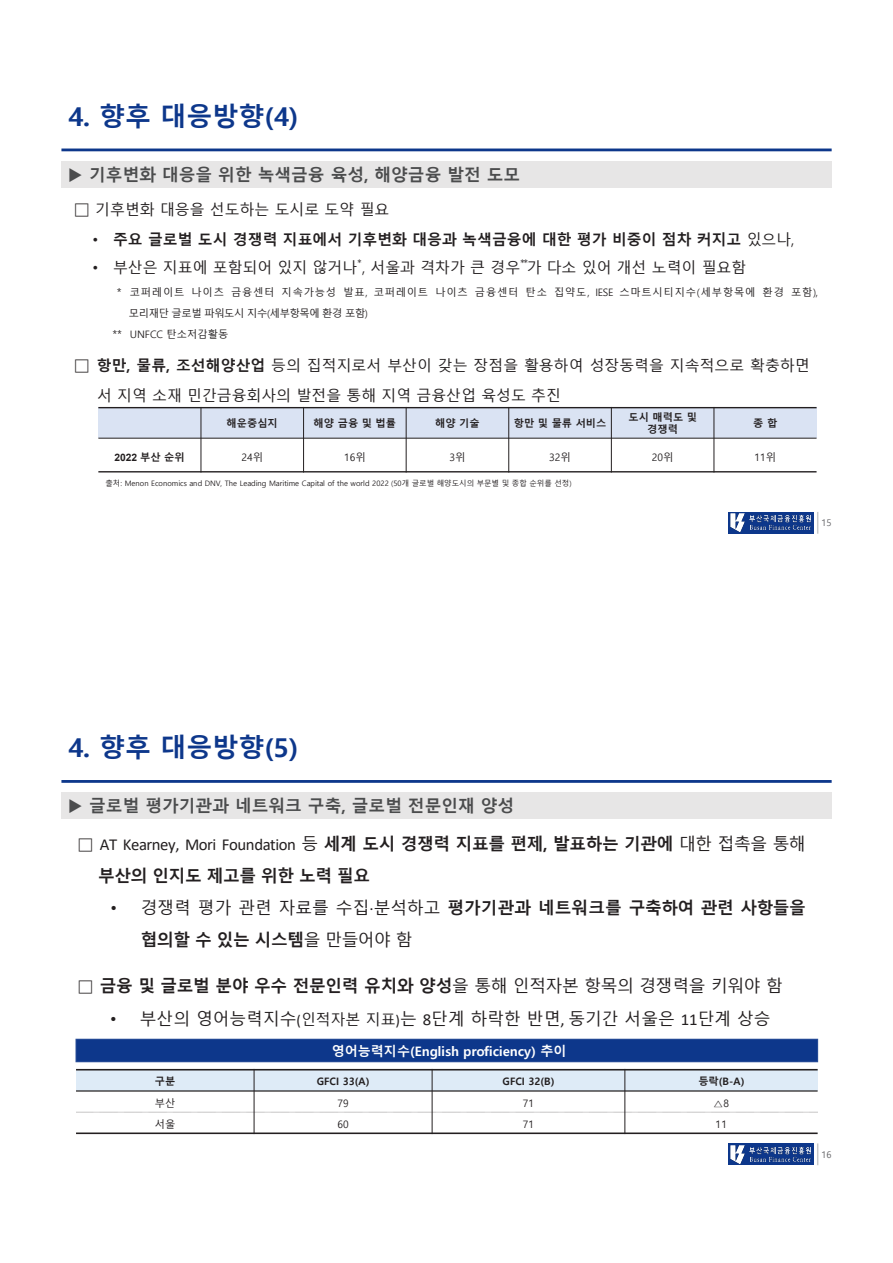
<style>
.page{position:relative;width:893px;height:1263px;background:#fff}
.page>*{position:absolute;margin:0;border:0;box-sizing:border-box;transform-origin:0 0}
.t1{font:700 26.1px "Malgun Gothic";color:#0d378b}
.t2{font:700 16.8px/32.1px "Malgun Gothic";letter-spacing:-.025em;color:#231f20}
.t3{font:700 16.8px "Malgun Gothic";color:#4b4c4d}
.t4{font:16.8px "Malgun Gothic";color:#231f20}
.t5{font:16.8px "Malgun Gothic";letter-spacing:-.02em;color:#231f20}
.t6{font:14.85px/29.4px "Malgun Gothic";color:#231f20}
.t7{font:700 14.85px "Malgun Gothic";color:#231f20}
.t8{font:700 13.05px "Malgun Gothic";color:#fff}
.t9{font:10.2px "Malgun Gothic";letter-spacing:.075em;color:#231f20}
.t10{font:700 10.2px/12.3px "Malgun Gothic";color:#231f20;text-align:center}
.t11{font:10.2px "Malgun Gothic";letter-spacing:.005em;color:#231f20}
.t12{font:10.2px "Malgun Gothic";letter-spacing:-.035em;color:#231f20}
.t13{font:700 10.2px "Arial";color:#231f20}
.t14{font:9.9px "Cambria Math";color:#231f20}
.t15{font:9.3px "Malgun Gothic";color:#636366}
.t16{font:7.5px "Malgun Gothic";color:#231f20}
.s1{font-size:16.8px}
.s2{font-family:"Arial";font-weight:400}
.s3{font-weight:400}
.s4{font-family:"Arial"}
.s5{font-size:11.1px}
.s6{font-weight:700}
.s7{font-family:"Malgun Gothic"}
.s8{font-family:"Calibri";font-weight:400}
.s9{font-family:"Calibri";font-size:14.85px}
.s10{font-size:14.85px}
.s11{font-family:"Calibri"}
</style>
<div class="page">
<hr style="left:61px;top:149px;width:771px;height:2px;background:#0d378b">
<img style="left:728px;top:512px;width:86px;height:22px">
<svg style="left:817px;top:512px;width:1px;height:22px"></svg>
<div style="left:62px;top:161px;width:770px;height:27px;background:#e7e6e6"></div>
<div style="left:98px;top:408px;width:103px;height:30px;background:#dae3f3"></div>
<div style="left:201px;top:408px;width:103px;height:30px;background:#dae3f3"></div>
<div style="left:304px;top:408px;width:102px;height:30px;background:#dae3f3"></div>
<div style="left:406px;top:408px;width:103px;height:30px;background:#dae3f3"></div>
<div style="left:509px;top:408px;width:102px;height:30px;background:#dae3f3"></div>
<div style="left:611px;top:408px;width:103px;height:30px;background:#dae3f3"></div>
<div style="left:714px;top:408px;width:102px;height:30px;background:#dae3f3"></div>
<hr style="left:201px;top:407px;width:1px;height:65px;background:#231f20">
<hr style="left:303px;top:407px;width:1px;height:65px;background:#231f20">
<hr style="left:406px;top:407px;width:1px;height:65px;background:#231f20">
<hr style="left:508px;top:407px;width:1px;height:65px;background:#231f20">
<hr style="left:611px;top:407px;width:1px;height:65px;background:#231f20">
<hr style="left:714px;top:407px;width:1px;height:65px;background:#231f20">
<hr style="left:98px;top:438px;width:718px;height:1px;background:#231f20">
<hr style="left:98px;top:407px;width:718px;height:1px;background:#231f20">
<hr style="left:98px;top:471px;width:718px;height:1px;background:#231f20">
<hr style="left:61px;top:780px;width:771px;height:3px;background:#0d378b">
<img style="left:728px;top:1143px;width:86px;height:22px">
<svg style="left:817px;top:1143px;width:1px;height:22px"></svg>
<div style="left:62px;top:792px;width:770px;height:27px;background:#e7e6e6"></div>
<div style="left:76px;top:1070px;width:178px;height:21px;background:#deebf7"></div>
<div style="left:254px;top:1070px;width:178px;height:21px;background:#deebf7"></div>
<div style="left:432px;top:1070px;width:193px;height:21px;background:#deebf7"></div>
<div style="left:625px;top:1070px;width:193px;height:21px;background:#deebf7"></div>
<hr style="left:254px;top:1069px;width:1px;height:65px;background:#231f20">
<hr style="left:432px;top:1069px;width:1px;height:65px;background:#231f20">
<hr style="left:625px;top:1069px;width:1px;height:65px;background:#231f20">
<hr style="left:76px;top:1090px;width:742px;height:1px;background:#231f20">
<hr style="left:76px;top:1091px;width:742px;height:1px;background:#231f20">
<svg style="left:76px;top:1112px;width:742px;height:1px"></svg>
<hr style="left:76px;top:1069px;width:742px;height:1px;background:#231f20">
<hr style="left:76px;top:1132px;width:742px;height:2px;background:#231f20">
<div style="left:76px;top:1039px;width:742px;height:23px;background:#0d378b"></div>
<div style="left:76px;top:1039px;width:742px;height:23px;border:1px solid #294e98"></div>
<p class="t1" style="left:68px;top:101px;width:232px">4. 향후 대응방향(4)</p>
<p class="t3" style="left:68px;top:165px;width:454px">◆ 기후변화 대응을 위한 녹색금융 육성, 해양금융 발전 도모</p>
<p class="t6" style="left:73px;top:195px;width:318px"><span class="s1">□</span> 기후변화 대응을 선도하는 도시로 도약 필요</p>
<p class="t7" style="left:93px;top:230px;width:703px"><span class="s2">•</span> 주요 글로벌 도시 경쟁력 지표에서 기후변화 대응과 녹색금융에 대한 평가 비중이 점차 커지고 <span class="s3">있으나,</span></p>
<p class="t6" style="left:93px;top:253px;width:655px"><span class="s4">•</span> 부산은 지표에 포함되어 있지 않거나 , 서울과 격차가 큰 경우 가 다소 있어 개선 노력이 필요함</p>
<p class="t14" style="left:357px;top:255px;width:6px">∗</p>
<p class="t14" style="left:520px;top:255px;width:10px">∗∗</p>
<p class="t9" style="left:117px;top:287px;width:703px"><span class="s5">*</span> 코퍼레이트 나이츠 금융센터 지속가능성 발표, 코퍼레이트 나이츠 금융센터 탄소 집약도, IESE 스마트시티지수(세부항목에 환경 포함),</p>
<p class="t12" style="left:129px;top:307px;width:241px">모리재단 글로벌 파워도시 지수(세부항목에 환경 포함)</p>
<p class="t11" style="left:113px;top:328px;width:117px"><span class="s5">**</span> UNFCC 탄소저감활동</p>
<p class="t6" style="left:97px;top:351px;width:714px;text-indent:-24px"><span class="s1">□</span> <span class="s6">항만, 물류, 조선해양산업</span> 등의 집적지로서 부산이 갖는 장점을 활용하여 성장동력을 지속적으로 확충하면 서 지역 소재 민간금융회사의 발전을 통해 지역 금융산업 육성도 추진</p>
<p class="t10" style="left:227px;top:417px;width:53px">해운중심지</p>
<p class="t10" style="left:314px;top:417px;width:84px">해양 금융 및 법률</p>
<p class="t10" style="left:435px;top:417px;width:46px">해양 기술</p>
<p class="t10" style="left:514px;top:417px;width:94px">항만 및 물류 서비스</p>
<p class="t10" style="left:628px;top:411px;width:70px">도시 매력도 및 경쟁력</p>
<p class="t10" style="left:753px;top:417px;width:26px">종 합</p>
<p class="t13" style="left:115px;top:451px;width:72px">2022 <span class="s7">부산 순위</span></p>
<p class="t11" style="left:241px;top:452px;width:23px">24위</p>
<p class="t11" style="left:344px;top:452px;width:23px">16위</p>
<p class="t11" style="left:450px;top:452px;width:17px">3위</p>
<p class="t11" style="left:549px;top:452px;width:23px">32위</p>
<p class="t11" style="left:652px;top:452px;width:23px">20위</p>
<p class="t11" style="left:754px;top:452px;width:23px">11위</p>
<p class="t16" style="left:105px;top:479px;width:468px">출처: Menon Economics and DNV, The Leading Maritime Capital of the world 2022 (50개 글로벌 해양도시의 부문별 및 종합 순위를 선정)</p>
<p class="t15" style="left:821px;top:518px;width:12px">15</p>
<p class="t1" style="left:68px;top:732px;width:232px">4. 향후 대응방향(5)</p>
<p class="t3" style="left:68px;top:796px;width:448px">◆ 글로벌 평가기관과 네트워크 구축, 글로벌 전문인재 양성</p>
<p class="t2" style="left:98px;top:827px;width:709px;text-indent:-21px"><span class="s3">□</span> <span class="s8">AT Kearney, Mori Foundation</span> <span class="s3">등</span> 세계 도시 경쟁력 지표를 편제, 발표하는 기관에 <span class="s3">대한 접촉을 통해 </span>부산의 인지도 제고를 위한 노력 필요</p>
<p class="t2" style="left:141px;top:892px;width:667px;text-indent:-30px"><span class="s2">•</span> <span class="s3">경쟁력 평가 관련 자료를 수집</span><span class="s8">·</span><span class="s3">분석하고</span> 평가기관과 네트워크를 구축하여 관련 사항들을 협의할 수 있는 시스템<span class="s3">을 만들어야 함</span></p>
<p class="t5" style="left:77px;top:977px;width:707px">□ <span class="s6">금융 및 글로벌 분야 우수 전문인력 유치와 양성</span>을 통해 인적자본 항목의 경쟁력을 키워야 함</p>
<p class="t4" style="left:111px;top:1009px;width:661px"><span class="s4">•</span> 부산의 영어능력지수<span class="s9">(</span><span class="s10">인적자본 지표</span><span class="s9">)</span>는 <span class="s11">8</span>단계 하락한 반면<span class="s11">,</span> 동기간 서울은 <span class="s11">11</span>단계 상승</p>
<p class="t8" style="left:332px;top:1043px;width:236px">영어능력지수(English proficiency) 추이</p>
<p class="t10" style="left:155px;top:1075px;width:22px">구분</p>
<p class="t10" style="left:317px;top:1075px;width:54px">GFCI 33(A)</p>
<p class="t10" style="left:503px;top:1075px;width:53px">GFCI 32(B)</p>
<p class="t10" style="left:698px;top:1075px;width:48px">등락(B-A)</p>
<p class="t11" style="left:155px;top:1097px;width:22px">부산</p>
<p class="t11" style="left:337px;top:1097px;width:13px">79</p>
<p class="t11" style="left:523px;top:1097px;width:13px">71</p>
<p class="t11" style="left:713px;top:1097px;width:17px">△8</p>
<p class="t11" style="left:155px;top:1118px;width:22px">서울</p>
<p class="t11" style="left:337px;top:1118px;width:13px">60</p>
<p class="t11" style="left:523px;top:1118px;width:13px">71</p>
<p class="t11" style="left:716px;top:1118px;width:13px">11</p>
<p class="t15" style="left:821px;top:1149px;width:12px">16</p>
</div>
